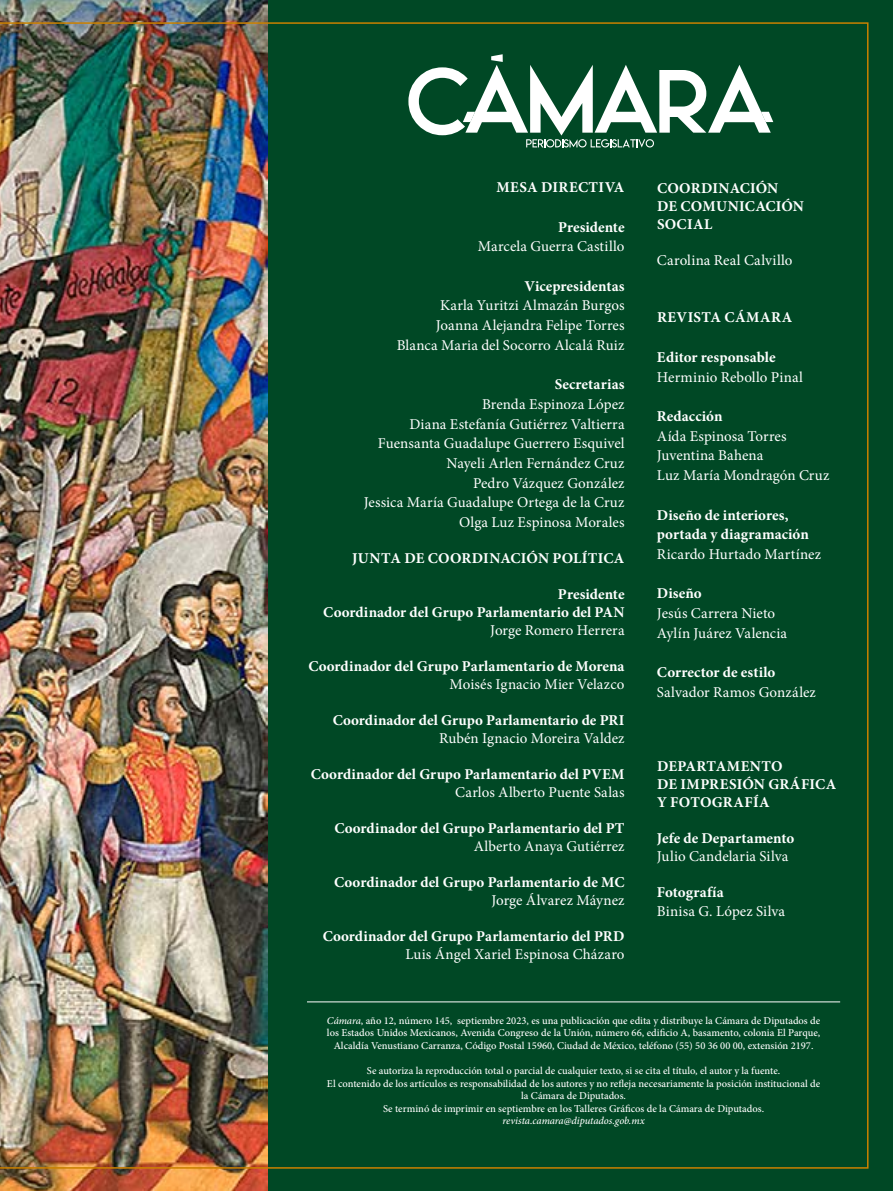
<style>
.page{position:relative;width:893px;height:1191px;background:#fff}
.page>*{position:absolute;margin:0;border:0;box-sizing:border-box;transform-origin:0 0}
.t1{font:15px/19.6px "Minion Pro";letter-spacing:.005em;color:#fff}
.t2{font:700 15px/18px "Minion Pro";letter-spacing:.005em;color:#fff}
.t3{font:700 15px "Minion Pro";letter-spacing:.03em;color:#fff}
.t4{font:700 15px "Minion Pro";letter-spacing:.025em;color:#fff}
.t5{font:500 10.5px/12.6px "Minion Pro";color:#fff;text-align:center}
.t6{font:italic 500 10.5px "Minion Pro";letter-spacing:-.01em;color:#fff}
.s1{font-style:italic}
</style>
<div class="page">
<div style="left:253px;top:0;width:640px;height:1191px;background:#004825"></div>
<img style="left:0;top:0;width:267px;height:1191px">
<img style="left:0;top:22px;width:868px;height:1146px">
<hr style="left:307px;top:1001px;width:533px;height:1px;background:#fff">
<svg style="left:408px;top:54px;width:365px;height:93px"></svg>
<p class="t4" style="left:496px;top:177px;width:130px">MESA DIRECTIVA</p>
<p class="t2" style="left:558px;top:218px;width:68px">Presidente</p>
<p class="t1" style="left:478px;top:237px;width:148px">Marcela Guerra Castillo</p>
<p class="t2" style="left:524px;top:277px;width:102px">Vicepresidentas</p>
<p class="t1" style="left:397px;top:296px;width:229px;text-align:right">Karla Yuritzi Almazán Burgos<br>Joanna Alejandra Felipe Torres<br>Blanca Maria del Socorro Alcalá Ruiz</p>
<p class="t2" style="left:555px;top:375px;width:71px">Secretarias</p>
<p class="t1" style="left:364px;top:394px;width:262px;text-align:right">Brenda Espinoza López<br>Diana Estefanía Gutiérrez Valtierra<br>Fuensanta Guadalupe Guerrero Esquivel<br>Nayeli Arlen Fernández Cruz<br>Pedro Vázquez González<br>Jessica María Guadalupe Ortega de la Cruz<br>Olga Luz Espinosa Morales</p>
<p class="t2" style="left:352px;top:549px;width:274px">JUNTA DE COORDINACIÓN POLÍTICA</p>
<p class="t2" style="left:323px;top:585px;width:303px;text-align:right">Presidente<br>Coordinador del Grupo Parlamentario del PAN</p>
<p class="t1" style="left:490px;top:620px;width:136px">Jorge Romero Herrera</p>
<p class="t2" style="left:308px;top:657px;width:318px">Coordinador del Grupo Parlamentario de Morena</p>
<p class="t1" style="left:450px;top:674px;width:176px">Moisés Ignacio Mier Velazco</p>
<p class="t2" style="left:333px;top:711px;width:293px">Coordinador del Grupo Parlamentario de PRI</p>
<p class="t1" style="left:439px;top:728px;width:187px">Rubén Ignacio Moreira Valdez</p>
<p class="t2" style="left:311px;top:765px;width:315px">Coordinador del Grupo Parlamentario del PVEM</p>
<p class="t1" style="left:455px;top:782px;width:171px">Carlos Alberto Puente Salas</p>
<p class="t2" style="left:334px;top:819px;width:292px">Coordinador del Grupo Parlamentario del PT</p>
<p class="t1" style="left:474px;top:836px;width:152px">Alberto Anaya Gutiérrez</p>
<p class="t2" style="left:334px;top:873px;width:292px">Coordinador del Grupo Parlamentario de MC</p>
<p class="t1" style="left:491px;top:890px;width:135px">Jorge Álvarez Máynez</p>
<p class="t2" style="left:323px;top:927px;width:303px">Coordinador del Grupo Parlamentario del PRD</p>
<p class="t1" style="left:405px;top:944px;width:221px">Luis Ángel Xariel Espinosa Cházaro</p>
<p class="t2" style="left:657px;top:179px;width:148px">COORDINACIÓN<br>DE COMUNICACIÓN<br>SOCIAL</p>
<p class="t1" style="left:657px;top:250px;width:137px">Carolina Real Calvillo</p>
<p class="t3" style="left:657px;top:307px;width:137px">REVISTA CÁMARA</p>
<p class="t2" style="left:657px;top:348px;width:120px">Editor responsable</p>
<p class="t1" style="left:657px;top:367px;width:147px">Herminio Rebollo Pinal</p>
<p class="t2" style="left:657px;top:407px;width:67px">Redacción</p>
<p class="t1" style="left:657px;top:426px;width:174px">Aída Espinosa Torres<br>Juventina Bahena<br>Luz María Mondragón Cruz</p>
<p class="t2" style="left:657px;top:505px;width:153px;line-height:19.6px">Diseño de interiores, portada y diagramación</p>
<p class="t1" style="left:657px;top:544px;width:166px">Ricardo Hurtado Martínez</p>
<p class="t2" style="left:657px;top:584px;width:46px">Diseño</p>
<p class="t1" style="left:657px;top:603px;width:132px">Jesús Carrera Nieto<br>Aylín Juárez Valencia</p>
<p class="t2" style="left:657px;top:663px;width:120px">Corrector de estilo</p>
<p class="t1" style="left:657px;top:682px;width:160px">Salvador Ramos González</p>
<p class="t2" style="left:657px;top:756px;width:181px">DEPARTAMENTO<br>DE IMPRESIÓN GRÁFICA<br>Y FOTOGRAFÍA</p>
<p class="t2" style="left:657px;top:828px;width:139px">Jefe de Departamento</p>
<p class="t1" style="left:657px;top:846px;width:133px">Julio Candelaria Silva</p>
<p class="t2" style="left:657px;top:882px;width:68px">Fotografía</p>
<p class="t1" style="left:657px;top:901px;width:130px">Binisa G. López Silva</p>
<p class="t5" style="left:327px;top:1014px;width:495px"><span class="s1">Cámara</span>, año 12, número 145, septiembre 2023, es una publicación que edita y distribuye la Cámara de Diputados de los Estados Unidos Mexicanos, Avenida Congreso de la Unión, número 66, edificio A, basamento, colonia El Parque,<br>Alcaldía Venustiano Carranza, Código Postal 15960, Ciudad de México, teléfono (55) 50 36 00 00, extensión 2197.</p>
<p class="t5" style="left:327px;top:1064px;width:495px">Se autoriza la reproducción total o parcial de cualquier texto, si se cita el título, el autor y la fuente.<br>El contenido de los artículos es responsabilidad de los autores y no refleja necesariamente la posición institucional de la Cámara de Diputados.<br>Se terminó de imprimir en septiembre en los Talleres Gráficos de la Cámara de Diputados.</p>
<p class="t6" style="left:502px;top:1113px;width:144px">revista.camara@diputados.gob.mx</p>
</div>
